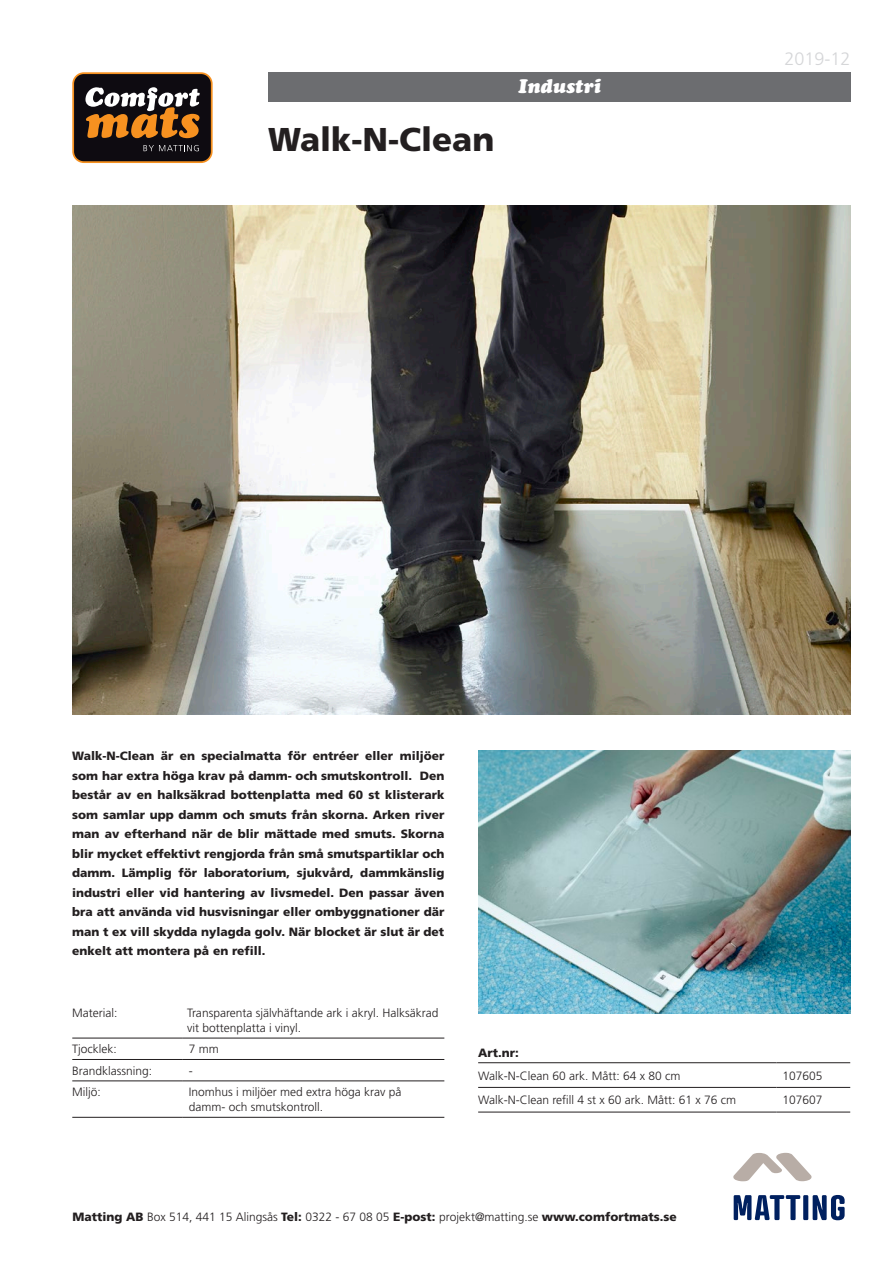
<style>
.page{position:relative;width:893px;height:1263px;background:#fff}
.page>*{position:absolute;margin:0;border:0;box-sizing:border-box;transform-origin:0 0}
.t1{font:900 33px "Frutiger";color:#231f20}
.t2{font:italic 900 19.5px "Cooper";color:#fff}
.t3{font:300 18px "Frutiger";color:#d5d6d8}
.t4{font:900 12px/19.5px "Frutiger";color:#231f20;text-align:justify}
.t5{font:300 12px/15px "Frutiger";color:#231f20}
.s1{font-weight:900}
</style>
<div class="page">
<img style="left:73px;top:205px;width:777px;height:509px">
<div style="left:73px;top:73px;width:139px;height:89px;background:#0e0b11;border-radius:11px"></div>
<div style="left:72px;top:72px;width:141px;height:91px;border:2px solid #f69120;border-radius:11px"></div>
<svg style="left:85px;top:87px;width:115px;height:51px"></svg>
<svg style="left:144px;top:145px;width:55px;height:6px"></svg>
<img style="left:479px;top:751px;width:372px;height:262px">
<svg style="left:733px;top:1153px;width:78px;height:28px"></svg>
<svg style="left:734px;top:1195px;width:66px;height:25px"></svg>
<div style="left:803px;top:1195px;width:5px;height:25px;background:#00205f"></div>
<svg style="left:813px;top:1195px;width:32px;height:25px"></svg>
<hr style="left:72px;top:1059px;width:111px;height:1px;background:#231f20">
<hr style="left:183px;top:1059px;width:261px;height:1px;background:#231f20">
<hr style="left:72px;top:1080px;width:111px;height:1px;background:#231f20">
<hr style="left:183px;top:1080px;width:261px;height:1px;background:#231f20">
<hr style="left:72px;top:1117px;width:111px;height:1px;background:#231f20">
<hr style="left:183px;top:1117px;width:261px;height:1px;background:#231f20">
<hr style="left:72px;top:1038px;width:111px;height:1px;background:#231f20">
<hr style="left:183px;top:1038px;width:261px;height:1px;background:#231f20">
<div style="left:268px;top:73px;width:582px;height:29px;background:#6c6d70"></div>
<hr style="left:478px;top:1087px;width:298px;height:1px;background:#231f20">
<hr style="left:776px;top:1087px;width:74px;height:1px;background:#231f20">
<hr style="left:478px;top:1112px;width:298px;height:1px;background:#231f20">
<hr style="left:776px;top:1112px;width:74px;height:1px;background:#231f20">
<hr style="left:478px;top:1062px;width:298px;height:1px;background:#231f20">
<hr style="left:776px;top:1062px;width:74px;height:1px;background:#231f20">
<p class="t1" style="left:268px;top:120px;width:228px">Walk-N-Clean</p>
<p class="t2" style="left:518px;top:74px;width:84px">Industri</p>
<p class="t3" style="left:784px;top:48px;width:68px">2019-12</p>
<p class="t4" style="left:72px;top:746px;width:374px">Walk-N-Clean är en specialmatta för entréer eller miljöer som har extra höga krav på damm- och smutskontroll. Den består av en halksäkrad bottenplatta med 60 st klisterark som samlar upp damm och smuts från skorna. Arken river man av efterhand när de blir mättade med smuts. Skorna blir mycket effektivt rengjorda från små smutspartiklar och damm. Lämplig för laboratorium, sjukvård, dammkänslig industri eller vid hantering av livsmedel. Den passar även bra att använda vid husvisningar eller ombyggnationer där man t ex vill skydda nylagda golv. När blocket är slut är det enkelt att montera på en refill.</p>
<p class="t5" style="left:72px;top:1005px;width:47px">Material:</p>
<p class="t5" style="left:187px;top:1005px;width:253px">Transparenta självhäftande ark i akryl. Halksäkrad vit bottenplatta i vinyl.</p>
<p class="t5" style="left:72px;top:1042px;width:46px">Tjocklek:</p>
<p class="t5" style="left:189px;top:1042px;width:31px">7 mm</p>
<p class="t5" style="left:72px;top:1063px;width:82px">Brandklassning:</p>
<p class="t5" style="left:189px;top:1063px;width:5px">-</p>
<p class="t5" style="left:72px;top:1084px;width:30px">Miljö:</p>
<p class="t5" style="left:189px;top:1084px;width:214px">Inomhus i miljöer med extra höga krav på damm- och smutskontroll.</p>
<p class="t4" style="left:478px;top:1042px;width:42px">Art.nr:</p>
<p class="t5" style="left:478px;top:1068px;width:204px">Walk-N-Clean 60 ark. Mått: 64 x 80 cm</p>
<p class="t5" style="left:782px;top:1068px;width:42px">107605</p>
<p class="t5" style="left:478px;top:1093px;width:260px">Walk-N-Clean refill 4 st x 60 ark. Mått: 61 x 76 cm</p>
<p class="t5" style="left:782px;top:1093px;width:42px">107607</p>
<p class="t5" style="left:73px;top:1209px;width:606px"><span class="s1">Matting AB</span> Box 514, 441 15 Alingsås <span class="s1">Tel:</span> 0322 - 67 08 05 <span class="s1">E-post:</span> projekt@matting.se <span class="s1">www.comfortmats.se</span></p>
</div>
